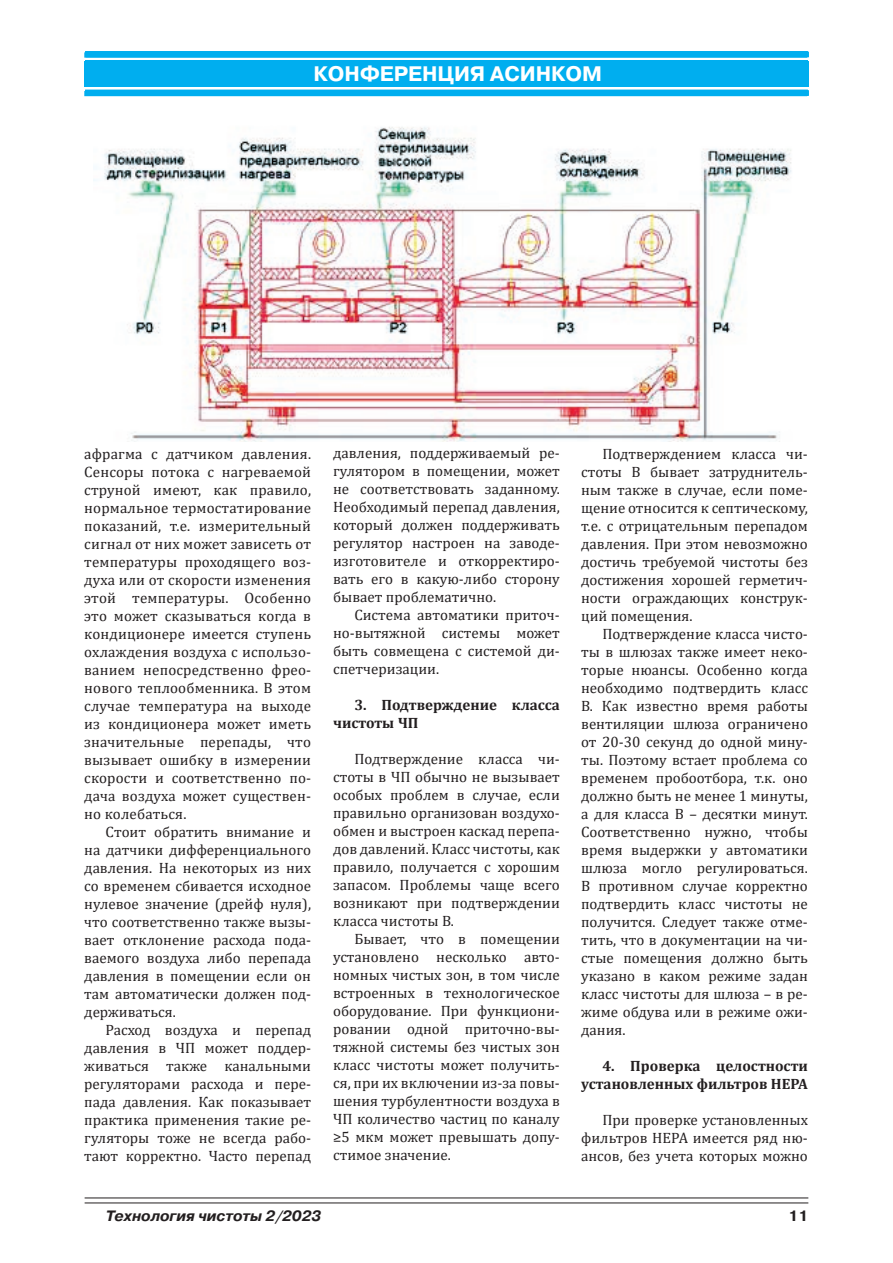
<style>
.page{position:relative;width:893px;height:1263px;background:#fff}
.page>*{position:absolute;margin:0;border:0;box-sizing:border-box;transform-origin:0 0}
.t1{font:21px "Cambria";color:#fff}
.t2{font:700 21px "Pragmatica C";color:#fff}
.t3{font:15px/18px "Cambria";color:#231f20;text-align:justify}
.t4{font:700 15px/18px "Cambria";color:#231f20}
.t5{font:italic 700 15px "Pragmatica C";color:#231f20}
.t6{font:700 15px "Pragmatica C";color:#231f20}
</style>
<div class="page">
<div style="left:85px;top:51px;width:723px;height:5px;background:#00aeef"></div>
<div style="left:85px;top:60px;width:723px;height:26px;background:#00aeef"></div>
<hr style="left:85px;top:1197px;width:723px;height:1px;background:#231f20">
<hr style="left:85px;top:1202px;width:723px;height:1px;background:#231f20">
<div style="left:84px;top:52px;width:723px;height:6px;background:#00aeef"></div>
<div style="left:86px;top:61px;width:723px;height:26px;background:#00aeef"></div>
<div style="left:86px;top:52px;width:723px;height:5px;background:#00aeef"></div>
<div style="left:86px;top:90px;width:723px;height:6px;background:#00aeef"></div>
<img style="left:93px;top:127px;width:699px;height:315px">
<h1 class="t2" style="left:390px;top:62px;width:137px">СТАНДАРТЫ</h1>
<h1 class="t2" style="left:313px;top:63px;width:290px">КОНФЕРЕНЦИЯ АС НКОМ</h1>
<h1 class="t1" style="left:367px;top:62px;width:184px">СТАНДАРТИЗАЦИЯ</h1>
<h1 class="t1" style="left:341px;top:62px;width:235px">ПРЕДУПРЕЖДЕНИЯ FDA</h1>
<h1 class="t1" style="left:382px;top:63px;width:151px">ГЛАВ АЯ ТЕМА</h1>
<p class="t3" style="left:84px;top:445px;width:228px">афрагма с датчиком давления.<br>Сенсоры потока с нагреваемой струной имеют, как правило, нормальное термостатирование показаний, т.е. измерительный сигнал от них может зависеть от температуры проходящего воз&shy;духа или от скорости изменения этой температуры. Особенно это может сказываться когда в кондиционере имеется ступень охлаждения воздуха с использо&shy;ванием непосредственно фрео&shy;нового теплообменника. В этом случае температура на выходе из кондиционера может иметь значительные перепады, что вызывает ошибку в измерении скорости и соответственно по&shy;дача воздуха может существен&shy;но колебаться.</p>
<p class="t3" style="left:84px;top:823px;width:228px;text-indent:21px">Стоит обратить внимание и на датчики дифференциального давления. На некоторых из них со временем сбивается исходное нулевое значение (дрейф нуля), что соответственно также вызы&shy;вает отклонение расхода пода&shy;ваемого воздуха либо перепада давления в помещении если он там автоматически должен под&shy;держиваться.</p>
<p class="t3" style="left:84px;top:1021px;width:228px;text-indent:21px">Расход воздуха и перепад давления в ЧП может поддер&shy;живаться также канальными регуляторами расхода и пере&shy;пада давления. Как показывает практика применения такие ре&shy;гуляторы тоже не всегда рабо&shy;тают корректно. Часто перепад</p>
<p class="t3" style="left:333px;top:444px;width:228px">давления, поддерживаемый ре&shy;гулятором в помещении, может не соответствовать заданному.<br>Необходимый перепад давления, который должен поддерживать регулятор настроен на заводе&shy;изготовителе и откорректиро&shy;вать его в какую-либо сторону бывает проблематично.</p>
<p class="t3" style="left:333px;top:606px;width:228px;text-indent:21px">Система автоматики приточ&shy;но-вытяжной системы может быть совмещена с системой ди&shy;спетчеризации.</p>
<p class="t4" style="left:333px;top:695px;width:228px;text-indent:21px">3. Подтверждение класса чистоты ЧП</p>
<p class="t3" style="left:333px;top:750px;width:228px;text-indent:21px">Подтверждение класса чи&shy;стоты в ЧП обычно не вызывает особых проблем в случае, если правильно организован воздухо&shy;обмен и выстроен каскад перепа&shy;дов давлений. Класс чистоты, как правило, получается с хорошим запасом. Проблемы чаще всего возникают при подтверждении класса чистоты В.</p>
<p class="t3" style="left:333px;top:930px;width:228px;text-indent:21px">Бывает, что в помещении установлено несколько авто&shy;номных чистых зон, в том числе встроенных в технологическое оборудование. При функциони&shy;ровании одной приточно-вы&shy;тяжной системы без чистых зон класс чистоты может получить&shy;ся, при их включении из-за повы&shy;шения турбулентности воздуха в ЧП количество частиц по каналу ≥5 мкм может превышать допу&shy;стимое значение.</p>
<p class="t3" style="left:581px;top:445px;width:228px;text-indent:21px">Подтверждением класса чи&shy;стоты В бывает затруднитель&shy;ным также в случае, если поме&shy;щение относится к септическому, т.е. с отрицательным перепадом давления. При этом невозможно достичь требуемой чистоты без достижения хорошей герметич&shy;ности ограждающих конструк&shy;ций помещения.</p>
<p class="t3" style="left:581px;top:625px;width:228px;text-indent:21px">Подтверждение класса чисто&shy;ты в шлюзах также имеет неко&shy;торые нюансы. Особенно когда необходимо подтвердить класс В. Как известно время работы вентиляции шлюза ограничено от 20-30 секунд до одной мину&shy;ты. Поэтому встает проблема со временем пробоотбора, т.к. оно должно быть не менее 1 минуты, а для класса В – десятки минут.<br>Соответственно нужно, чтобы время выдержки у автоматики шлюза могло регулироваться.<br>В противном случае корректно подтвердить класс чистоты не получится. Следует также отме&shy;тить, что в документации на чи&shy;стые помещения должно быть указано в каком режиме задан класс чистоты для шлюза – в ре&shy;жиме обдува или в режиме ожи&shy;дания.</p>
<p class="t4" style="left:581px;top:1056px;width:228px;text-align:right">4. Проверка целостности установленных фильтров НЕРА</p>
<p class="t3" style="left:581px;top:1111px;width:228px;text-indent:21px">При проверке установленных фильтров НЕРА имеется ряд ню&shy;ансов, без учета которых можно</p>
<p class="t5" style="left:106px;top:1207px;width:217px">Технология чистоты 2/2023</p>
<p class="t6" style="left:789px;top:1207px;width:21px">11</p>
</div>
